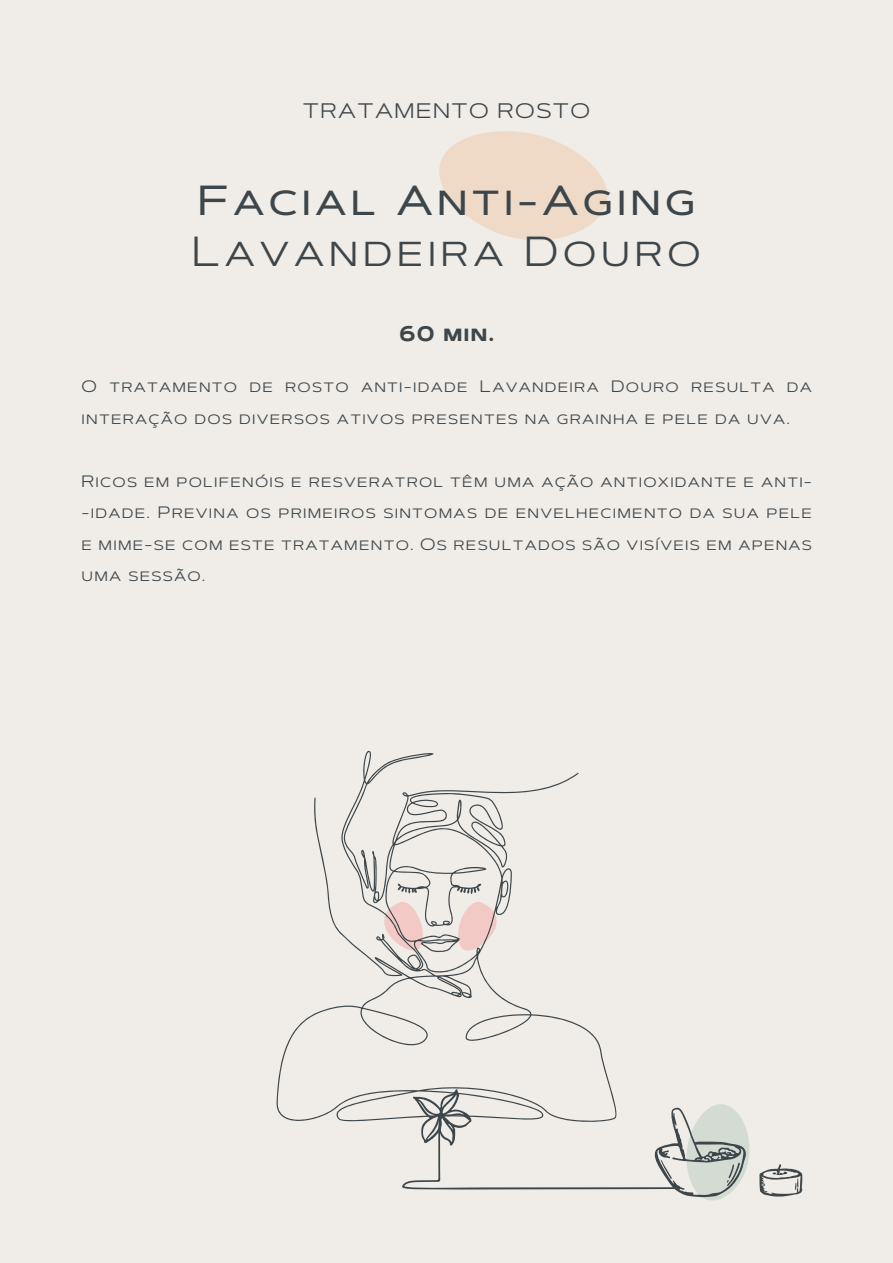
<style>
.page{position:relative;width:893px;height:1263px;background:#fff}
.page>*{position:absolute;margin:0;border:0;box-sizing:border-box;transform-origin:0 0}
.t1{font:500 42px "Artegra Sans Extended SC";letter-spacing:.1em;color:#3d464a}
.t2{font:42px "Artegra Sans Extended SC";letter-spacing:.1em;color:#3d464a}
.t3{font:21px "Artegra Sans Extended SC";letter-spacing:.07em;color:#3d464a}
.t4{font:700 21px "Artegra Sans Extended SC";color:#3d464a}
.t5{font:16.5px/31.5px "Artegra Sans Extended SC";letter-spacing:.075em;color:#3d464a}
</style>
<div class="page">
<div style="left:0;top:1px;width:893px;height:1262px;background:#f0ece7"></div>
<svg style="left:439px;top:131px;width:168px;height:109px"></svg>
<svg style="left:276px;top:751px;width:335px;height:371px"></svg>
<svg style="left:401px;top:1089px;width:348px;height:111px"></svg>
<svg style="left:759px;top:1164px;width:43px;height:32px"></svg>
<p class="t3" style="left:303px;top:96px;width:289px">TRATAMENTO ROSTO</p>
<h1 class="t1" style="left:198px;top:171px;width:499px">Facial Anti-Aging</h1>
<h1 class="t2" style="left:192px;top:222px;width:510px">Lavandeira Douro</h1>
<p class="t4" style="left:400px;top:318px;width:96px">60 min.</p>
<p class="t5" style="left:82px;top:371px;width:732px">O tratamento de rosto anti-idade Lavandeira Douro resulta da interação dos diversos ativos presentes na grainha e pele da uva.</p>
<p class="t5" style="left:82px;top:465px;width:732px;text-align:justify">Ricos em polifenóis e resveratrol têm uma ação antioxidante e anti--idade. Previna os primeiros sintomas de envelhecimento da sua pele e mime-se com este tratamento. Os resultados são visíveis em apenas uma sessão.</p>
</div>
